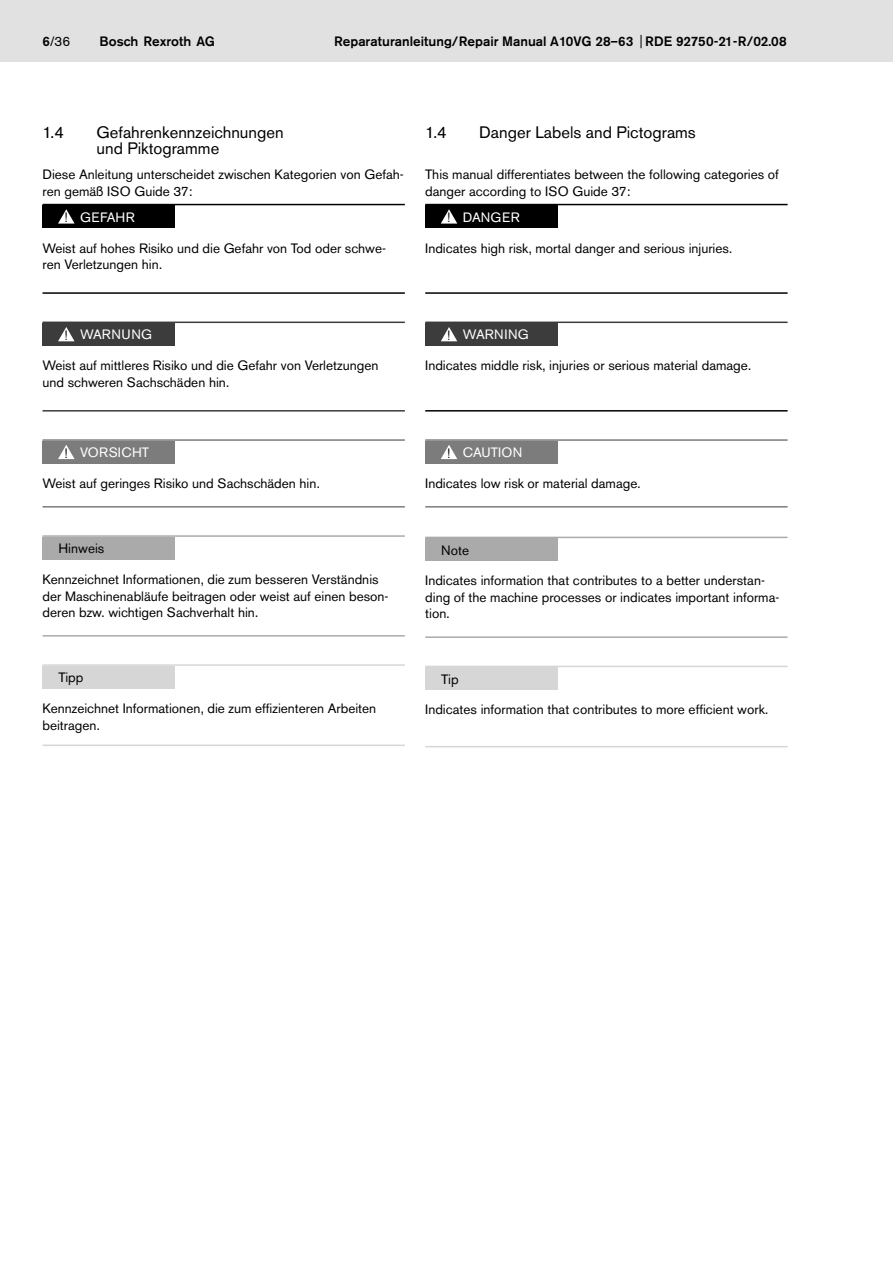
<style>
.page{position:relative;width:893px;height:1263px;background:#fff}
.page>*{position:absolute;margin:0;border:0;box-sizing:border-box;transform-origin:0 0}
.t1{font:16.5px/16.5px "Akzidenz Grotesk BQ";color:#000}
.t2{font:13.5px/16.5px "Akzidenz Grotesk BQ";color:#000}
.t3{font:500 13.5px "Akzidenz Grotesk BQ";color:#000}
.t4{font:13.5px "Akzidenz Grotesk BQ";letter-spacing:.02em;color:#fff}
.s1{font-weight:500}
.s2{color:#000}
</style>
<div class="page">
<div style="left:0;top:0;width:893px;height:61px;background:#e1e1e1"></div>
<svg style="left:641px;top:35px;width:1px;height:13px"></svg>
<hr style="left:43px;top:204px;width:362px;height:1px;background:#000">
<div style="left:43px;top:205px;width:132px;height:23px;background:#000"></div>
<svg style="left:58px;top:209px;width:17px;height:15px"></svg>
<hr style="left:43px;top:292px;width:362px;height:2px;background:#000">
<hr style="left:43px;top:322px;width:362px;height:1px;background:#3c3c3c">
<div style="left:43px;top:323px;width:132px;height:23px;background:#3c3c3c"></div>
<svg style="left:58px;top:327px;width:17px;height:14px"></svg>
<hr style="left:43px;top:410px;width:362px;height:2px;background:#3c3c3c">
<hr style="left:43px;top:439px;width:362px;height:2px;background:#7c7c7c">
<div style="left:43px;top:441px;width:132px;height:22px;background:#7c7c7c"></div>
<svg style="left:58px;top:445px;width:17px;height:14px"></svg>
<hr style="left:43px;top:506px;width:362px;height:2px;background:#7c7c7c">
<hr style="left:43px;top:535px;width:362px;height:2px;background:#aaa">
<div style="left:43px;top:537px;width:132px;height:22px;background:#aaa"></div>
<hr style="left:43px;top:635px;width:362px;height:2px;background:#aaa">
<hr style="left:43px;top:664px;width:362px;height:2px;background:#d6d6d6">
<div style="left:43px;top:666px;width:132px;height:22px;background:#d6d6d6"></div>
<hr style="left:43px;top:745px;width:362px;height:1px;background:#d6d6d6">
<hr style="left:425px;top:204px;width:362px;height:1px;background:#000">
<div style="left:425px;top:205px;width:133px;height:23px;background:#000"></div>
<svg style="left:441px;top:209px;width:16px;height:15px"></svg>
<hr style="left:425px;top:292px;width:362px;height:2px;background:#000">
<hr style="left:425px;top:322px;width:362px;height:1px;background:#3c3c3c">
<div style="left:425px;top:323px;width:133px;height:23px;background:#3c3c3c"></div>
<svg style="left:441px;top:327px;width:16px;height:14px"></svg>
<hr style="left:425px;top:410px;width:362px;height:2px;background:#000">
<hr style="left:425px;top:439px;width:362px;height:2px;background:#7c7c7c">
<div style="left:425px;top:441px;width:133px;height:22px;background:#7c7c7c"></div>
<svg style="left:441px;top:445px;width:16px;height:14px"></svg>
<hr style="left:425px;top:506px;width:362px;height:2px;background:#7c7c7c">
<hr style="left:425px;top:537px;width:362px;height:1px;background:#aaa">
<div style="left:425px;top:538px;width:133px;height:23px;background:#aaa"></div>
<hr style="left:425px;top:636px;width:362px;height:2px;background:#aaa">
<hr style="left:425px;top:666px;width:362px;height:1px;background:#d6d6d6">
<div style="left:425px;top:667px;width:133px;height:23px;background:#d6d6d6"></div>
<hr style="left:425px;top:746px;width:362px;height:1px;background:#d6d6d6">
<p class="t2" style="left:43px;top:34px;width:29px"><span class="s1">6</span>/36</p>
<p class="t3" style="left:100px;top:36px;width:117px">Bosch Rexroth AG</p>
<p class="t3" style="left:334px;top:36px;width:454px">Reparaturanleitung/Repair Manual A10VG 28–63 RDE 92750-21-R/02.08</p>
<p class="t1" style="left:43px;top:126px;width:23px">1.4</p>
<p class="t1" style="left:97px;top:126px;width:189px">Gefahrenkennzeichnungen und Piktogramme</p>
<p class="t2" style="left:43px;top:168px;width:363px">Diese Anleitung unterscheidet zwischen Kategorien von Gefah&shy;ren gemäß ISO Guide 37:</p>
<p class="t4" style="left:64px;top:212px;width:72px"><span class="s2">!</span> GEFAHR</p>
<p class="t2" style="left:43px;top:241px;width:345px">Weist auf hohes Risiko und die Gefahr von Tod oder schwe&shy;ren Verletzungen hin.</p>
<p class="t1" style="left:425px;top:126px;width:23px">1.4</p>
<p class="t1" style="left:479px;top:126px;width:218px">Danger Labels and Pictograms</p>
<p class="t2" style="left:425px;top:168px;width:355px">This manual differentiates between the following categories of danger according to ISO Guide 37:</p>
<p class="t4" style="left:447px;top:212px;width:75px"><span class="s2">!</span> DANGER</p>
<p class="t2" style="left:425px;top:241px;width:308px">Indicates high risk, mortal danger and serious injuries.</p>
<p class="t4" style="left:64px;top:330px;width:90px"><span class="s2">!</span> WARNUNG</p>
<p class="t2" style="left:43px;top:359px;width:337px">Weist auf mittleres Risiko und die Gefahr von Verletzungen und schweren Sachschäden hin.</p>
<p class="t4" style="left:447px;top:330px;width:84px"><span class="s2">!</span> WARNING</p>
<p class="t2" style="left:425px;top:359px;width:327px">Indicates middle risk, injuries or serious material damage.</p>
<p class="t4" style="left:64px;top:447px;width:87px"><span class="s2">!</span> VORSICHT</p>
<p class="t2" style="left:43px;top:477px;width:279px">Weist auf geringes Risiko und Sachschäden hin.</p>
<p class="t2" style="left:58px;top:542px;width:47px">Hinweis</p>
<p class="t2" style="left:43px;top:573px;width:347px">Kennzeichnet Informationen, die zum besseren Verständnis der Maschinenabläufe beitragen oder weist auf einen beson&shy;deren bzw. wichtigen Sachverhalt hin.</p>
<p class="t2" style="left:58px;top:671px;width:27px">Tipp</p>
<p class="t2" style="left:43px;top:702px;width:335px">Kennzeichnet Informationen, die zum effizienteren Arbeiten beitragen.</p>
<p class="t4" style="left:447px;top:447px;width:77px"><span class="s2">!</span> CAUTION</p>
<p class="t2" style="left:425px;top:477px;width:217px">Indicates low risk or material damage.</p>
<p class="t2" style="left:441px;top:543px;width:29px">Note</p>
<p class="t2" style="left:425px;top:574px;width:356px">Indicates information that contributes to a better understan&shy;ding of the machine processes or indicates important informa&shy;tion.</p>
<p class="t2" style="left:441px;top:672px;width:19px">Tip</p>
<p class="t2" style="left:425px;top:703px;width:344px">Indicates information that contributes to more efficient work.</p>
</div>
